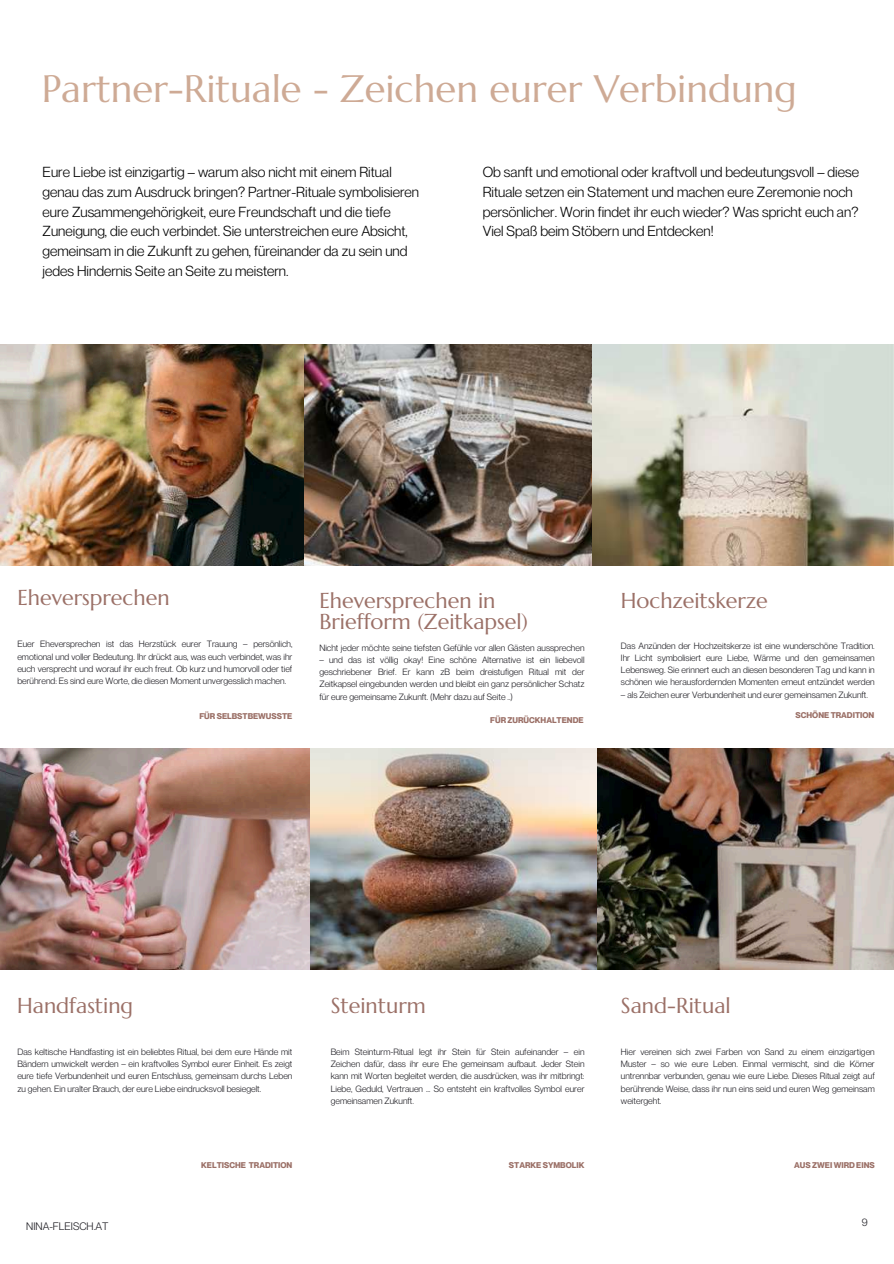
<style>
.page{position:relative;width:894px;height:1264px;background:#fff}
.page>*{position:absolute;margin:0;border:0;box-sizing:border-box;transform-origin:0 0}
.t1{font:38.25px "Marcellus";color:#ceaa95}
.t2{font:21.6px/21.3px "Marcellus";color:#9b7067}
.t3{font:14.25px/19.6px "Neue Montreal";color:#000}
.t4{font:10.65px "Neue Montreal";color:#201f25}
.t5{font:8.85px/12.3px "Neue Montreal";color:#201f25;text-align:justify}
.t6{font:700 8.1px "Neue Montreal";color:#9b7067}
</style>
<div class="page">
<img style="left:0;top:345px;width:304px;height:220px">
<img style="left:304px;top:345px;width:289px;height:220px">
<img style="left:593px;top:345px;width:300px;height:220px">
<img style="left:0;top:748px;width:597px;height:221px">
<img style="left:597px;top:748px;width:296px;height:221px">
<h1 class="t1" style="left:42px;top:65px;width:756px">Partner-Rituale - Zeichen eurer Verbindung</h1>
<p class="t3" style="left:43px;top:161px;width:378px">Eure Liebe ist einzigartig – warum also nicht mit einem Ritual genau das zum Ausdruck bringen? Partner-Rituale symbolisieren eure Zusammengehörigkeit, eure Freundschaft und die tiefe Zuneigung, die euch verbindet. Sie unterstreichen eure Absicht, gemeinsam in die Zukunft zu gehen, füreinander da zu sein und jedes Hindernis Seite an Seite zu meistern.</p>
<h3 class="t3" style="left:482px;top:161px;width:378px">Ob sanft und emotional oder kraftvoll und bedeutungsvoll – diese Rituale setzen ein Statement und machen eure Zeremonie noch persönlicher. Worin findet ihr euch wieder? Was spricht euch an?<br>Viel Spaß beim Stöbern und Entdecken!</h3>
<h2 class="t2" style="left:17px;top:586px;width:154px">Eheversprechen</h2>
<p class="t5" style="left:17px;top:637px;width:276px">Euer Eheversprechen ist das Herzstück eurer Trauung – persönlich, emotional und voller Bedeutung. Ihr drückt aus, was euch verbindet, was ihr euch versprecht und worauf ihr euch freut. Ob kurz und humorvoll oder tief berührend: Es sind eure Worte, die diesen Moment unvergesslich machen.</p>
<p class="t6" style="left:199px;top:709px;width:95px">FÜR SELBSTBEWUSSTE</p>
<h2 class="t2" style="left:319px;top:590px;width:210px">Eheversprechen in<br>Briefform (Zeitkapsel)</h2>
<p class="t5" style="left:319px;top:640px;width:266px">Nicht jeder möchte seine tiefsten Gefühle vor allen Gästen aussprechen</p>
<p class="t5" style="left:319px;top:652px;width:266px">– und das ist völlig okay! Eine schöne Alternative ist ein liebevoll geschriebener Brief. Er kann zB beim dreistufigen Ritual mit der Zeitkapsel eingebunden werden und bleibt ein ganz persönlicher Schatz für eure gemeinsame Zukunft. (Mehr dazu auf Seite ..)</p>
<p class="t6" style="left:490px;top:713px;width:95px">FÜR ZURÜCKHALTENDE</p>
<h2 class="t2" style="left:620px;top:590px;width:148px">Hochzeitskerze</h2>
<p class="t5" style="left:620px;top:638px;width:255px">Das Anzünden der Hochzeitskerze ist eine wunderschöne Tradition.<br>Ihr Licht symbolisiert eure Liebe, Wärme und den gemeinsamen Lebensweg. Sie erinnert euch an diesen besonderen Tag und kann in schönen wie herausfordernden Momenten erneut entzündet werden</p>
<p class="t5" style="left:620px;top:687px;width:248px">– als Zeichen eurer Verbundenheit und eurer gemeinsamen Zukunft.</p>
<p class="t6" style="left:795px;top:708px;width:80px">SCHÖNE TRADITION</p>
<h2 class="t2" style="left:17px;top:994px;width:117px">Handfasting</h2>
<p class="t5" style="left:17px;top:1044px;width:276px">Das keltische Handfasting ist ein beliebtes Ritual, bei dem eure Hände mit Bändern umwickelt werden – ein kraftvolles Symbol eurer Einheit. Es zeigt eure tiefe Verbundenheit und euren Entschluss, gemeinsam durchs Leben zu gehen. Ein uralter Brauch, der eure Liebe eindrucksvoll besiegelt.</p>
<h2 class="t2" style="left:330px;top:994px;width:97px">Steinturm</h2>
<p class="t5" style="left:330px;top:1044px;width:255px">Beim Steinturm-Ritual legt ihr Stein für Stein aufeinander – ein Zeichen dafür, dass ihr eure Ehe gemeinsam aufbaut. Jeder Stein kann mit Worten begleitet werden, die ausdrücken, was ihr mitbringt:<br>Liebe, Geduld, Vertrauen … So entsteht ein kraftvolles Symbol eurer gemeinsamen Zukunft.</p>
<p class="t4" style="left:26px;top:1217px;width:84px">NINA-FLEISCH.AT</p>
<p class="t6" style="left:201px;top:1158px;width:93px">KELTISCHE TRADITION</p>
<p class="t6" style="left:509px;top:1158px;width:77px">STARKE SYMBOLIK</p>
<h2 class="t2" style="left:620px;top:994px;width:111px">Sand-Ritual</h2>
<p class="t5" style="left:620px;top:1044px;width:255px">Hier vereinen sich zwei Farben von Sand zu einem einzigartigen Muster – so wie eure Leben. Einmal vermischt, sind die Körner untrennbar verbunden, genau wie eure Liebe. Dieses Ritual zeigt auf berührende Weise, dass ihr nun eins seid und euren Weg gemeinsam weitergeht.</p>
<p class="t6" style="left:794px;top:1158px;width:82px">AUS ZWEI WIRD EINS</p>
<p class="t4" style="left:861px;top:1213px;width:7px">9</p>
</div>
